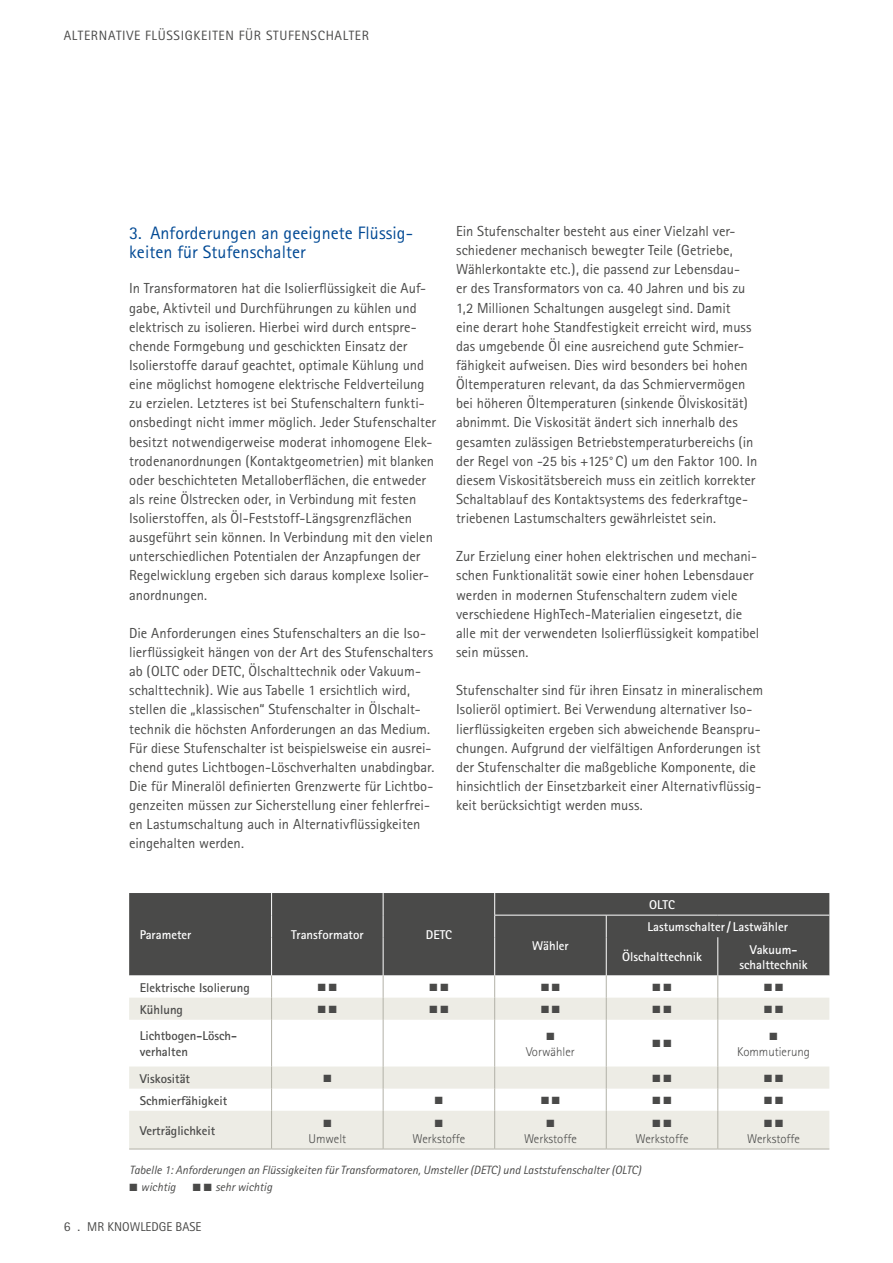
<style>
.page{position:relative;width:893px;height:1263px;background:#fff}
.page>*{position:absolute;margin:0;border:0;box-sizing:border-box;transform-origin:0 0}
.t1{font:18px/19px "Rotis Sans Serif";letter-spacing:.005em;color:#004994}
.t2{font:14.55px/19.2px "Rotis Sans Serif";color:#4a4a49}
.t3{font:13.5px "Rotis Sans Serif";letter-spacing:.05em;color:#4a4a49}
.t4{font:700 12.75px/15.8px "Rotis Sans Serif";color:#fff;text-align:center}
.t5{font:700 12.75px/15.8px "Rotis Sans Serif";color:#4a4a49}
.t6{font:300 12.75px "Rotis Sans Serif";color:#4a4a49}
.t7{font:12.75px "Rotis Sans Serif";color:#4a4a49}
.t8{font:italic 12px "Rotis Sans Serif";color:#4a4a49}
.t9{font:10.5px "Zapf Dingbats ITC";color:#4a4a49}
.s1{font-size:13.5px}
</style>
<div class="page">
<div style="left:129px;top:893px;width:700px;height:82px;background:#4a4a49"></div>
<svg style="left:129px;top:975px;width:700px;height:23px"></svg>
<svg style="left:129px;top:998px;width:700px;height:151px;fill:#edece5"></svg>
<hr style="left:494px;top:915px;width:112px;height:1px;background:#fff">
<hr style="left:606px;top:915px;width:112px;height:1px;background:#fff">
<hr style="left:718px;top:915px;width:111px;height:1px;background:#fff">
<svg style="left:271px;top:893px;width:1px;height:44px"></svg>
<svg style="left:383px;top:893px;width:1px;height:44px"></svg>
<hr style="left:271px;top:937px;width:1px;height:38px;background:#fff">
<hr style="left:383px;top:937px;width:1px;height:38px;background:#fff">
<svg style="left:494px;top:893px;width:1px;height:44px"></svg>
<hr style="left:494px;top:937px;width:1px;height:38px;background:#fff">
<svg style="left:606px;top:915px;width:1px;height:22px"></svg>
<hr style="left:606px;top:937px;width:1px;height:38px;background:#fff">
<hr style="left:717px;top:937px;width:1px;height:38px;background:#fff">
<svg style="left:271px;top:975px;width:1px;height:45px"></svg>
<svg style="left:383px;top:975px;width:1px;height:45px"></svg>
<svg style="left:494px;top:975px;width:1px;height:45px"></svg>
<svg style="left:606px;top:975px;width:1px;height:45px"></svg>
<svg style="left:718px;top:975px;width:1px;height:45px"></svg>
<hr style="left:271px;top:1020px;width:1px;height:46px;background:#b2b1a7">
<hr style="left:383px;top:1020px;width:1px;height:46px;background:#b2b1a7">
<hr style="left:494px;top:1020px;width:1px;height:46px;background:#b2b1a7">
<hr style="left:606px;top:1020px;width:1px;height:46px;background:#b2b1a7">
<hr style="left:718px;top:1020px;width:1px;height:46px;background:#b2b1a7">
<svg style="left:271px;top:1066px;width:1px;height:45px"></svg>
<svg style="left:383px;top:1066px;width:1px;height:45px"></svg>
<svg style="left:494px;top:1066px;width:1px;height:45px"></svg>
<svg style="left:606px;top:1066px;width:1px;height:45px"></svg>
<svg style="left:718px;top:1066px;width:1px;height:45px"></svg>
<hr style="left:271px;top:1111px;width:1px;height:38px;background:#b2b1a7">
<hr style="left:383px;top:1111px;width:1px;height:38px;background:#b2b1a7">
<hr style="left:494px;top:1111px;width:1px;height:38px;background:#b2b1a7">
<hr style="left:606px;top:1111px;width:1px;height:38px;background:#b2b1a7">
<hr style="left:718px;top:1111px;width:1px;height:38px;background:#b2b1a7">
<hr style="left:129px;top:1149px;width:143px;height:1px;background:#b2b1a7">
<hr style="left:272px;top:1149px;width:111px;height:1px;background:#b2b1a7">
<hr style="left:383px;top:1149px;width:112px;height:1px;background:#b2b1a7">
<hr style="left:495px;top:1149px;width:111px;height:1px;background:#b2b1a7">
<hr style="left:606px;top:1149px;width:112px;height:1px;background:#b2b1a7">
<hr style="left:718px;top:1149px;width:111px;height:1px;background:#b2b1a7">
<svg style="left:318px;top:983px;width:18px;height:7px"></svg>
<svg style="left:430px;top:983px;width:18px;height:7px"></svg>
<svg style="left:541px;top:983px;width:19px;height:7px"></svg>
<svg style="left:653px;top:983px;width:18px;height:7px"></svg>
<svg style="left:764px;top:983px;width:19px;height:7px"></svg>
<svg style="left:318px;top:1005px;width:18px;height:8px"></svg>
<svg style="left:430px;top:1005px;width:18px;height:8px"></svg>
<svg style="left:541px;top:1005px;width:19px;height:8px"></svg>
<svg style="left:653px;top:1005px;width:18px;height:8px"></svg>
<svg style="left:764px;top:1005px;width:19px;height:8px"></svg>
<svg style="left:653px;top:1040px;width:18px;height:7px"></svg>
<svg style="left:653px;top:1074px;width:18px;height:7px"></svg>
<svg style="left:764px;top:1074px;width:19px;height:7px"></svg>
<svg style="left:541px;top:1096px;width:19px;height:8px"></svg>
<svg style="left:653px;top:1096px;width:18px;height:8px"></svg>
<svg style="left:764px;top:1096px;width:19px;height:8px"></svg>
<svg style="left:653px;top:1119px;width:18px;height:8px"></svg>
<svg style="left:764px;top:1119px;width:19px;height:8px"></svg>
<p class="t3" style="left:64px;top:28px;width:307px">ALTERNATIVE FLÜSSIGKEITEN FÜR STUFENSCHALTER</p>
<p class="t1" style="left:129px;top:223px;width:284px">3. Anforderungen an geeignete Flüssig&shy;keiten für Stufenschalter</p>
<p class="t2" style="left:129px;top:279px;width:308px">In Transformatoren hat die Isolierflüssigkeit die Auf&shy;gabe, Aktivteil und Durchführungen zu kühlen und elektrisch zu isolieren. Hierbei wird durch entspre&shy;chende Formgebung und geschickten Einsatz der Isolierstoffe darauf geachtet, optimale Kühlung und eine möglichst homogene elektrische Feldverteilung zu erzielen. Letzteres ist bei Stufenschaltern funkti&shy;onsbedingt nicht immer möglich. Jeder Stufenschalter besitzt notwendigerweise moderat inhomogene Elek&shy;trodenanordnungen (Kontaktgeometrien) mit blanken oder beschichteten Metalloberflächen, die entweder als reine Ölstrecken oder, in Verbindung mit festen Isolierstoffen, als Öl-Feststoff-Längsgrenzflächen ausgeführt sein können. In Verbindung mit den vielen unterschiedlichen Potentialen der Anzapfungen der Regelwicklung ergeben sich daraus komplexe Isolier&shy;anordnungen.</p>
<p class="t2" style="left:129px;top:623px;width:307px">Die Anforderungen eines Stufenschalters an die Iso&shy;lierflüssigkeit hängen von der Art des Stufenschalters ab (OLTC oder DETC, Ölschalttechnik oder Vakuum&shy;schalttechnik). Wie aus Tabelle 1 ersichtlich wird, stellen die „klassischen“ Stufenschalter in Ölschalt&shy;technik die höchsten Anforderungen an das Medium.<br>Für diese Stufenschalter ist beispielsweise ein ausrei&shy;chend gutes Lichtbogen-Löschverhalten unabdingbar.<br>Die für Mineralöl definierten Grenzwerte für Lichtbo&shy;genzeiten müssen zur Sicherstellung einer fehlerfrei&shy;en Lastumschaltung auch in Alternativflüssigkeiten eingehalten werden.</p>
<p class="t2" style="left:456px;top:221px;width:303px">Ein Stufenschalter besteht aus einer Vielzahl ver&shy;schiedener mechanisch bewegter Teile (Getriebe, Wählerkontakte etc.), die passend zur Lebensdau-<br>er des Transformators von ca. 40 Jahren und bis zu 1,2 Millionen Schaltungen ausgelegt sind. Damit eine derart hohe Standfestigkeit erreicht wird, muss das umgebende Öl eine ausreichend gute Schmier&shy;fähigkeit aufweisen. Dies wird besonders bei hohen Öltemperaturen relevant, da das Schmiervermögen bei höheren Öltemperaturen (sinkende Ölviskosität) abnimmt. Die Viskosität ändert sich innerhalb des gesamten zulässigen Betriebstemperaturbereichs (in der Regel von -25 bis +125°C) um den Faktor 100. In diesem Viskositätsbereich muss ein zeitlich korrekter Schaltablauf des Kontaktsystems des federkraftge&shy;triebenen Lastumschalters gewährleistet sein.</p>
<p class="t2" style="left:456px;top:547px;width:305px">Zur Erzielung einer hohen elektrischen und mechani&shy;schen Funktionalität sowie einer hohen Lebensdauer werden in modernen Stufenschaltern zudem viele verschiedene HighTech-Materialien eingesetzt, die alle mit der verwendeten Isolierflüssigkeit kompatibel sein müssen.</p>
<p class="t2" style="left:456px;top:681px;width:309px">Stufenschalter sind für ihren Einsatz in mineralischem Isolieröl optimiert. Bei Verwendung alternativer Iso&shy;lierflüssigkeiten ergeben sich abweichende Beanspru&shy;chungen. Aufgrund der vielfältigen Anforderungen ist der Stufenschalter die maßgebliche Komponente, die hinsichtlich der Einsetzbarkeit einer Alternativflüssig&shy;keit berücksichtigt werden muss.</p>
<p class="t4" style="left:649px;top:897px;width:27px">OLTC</p>
<p class="t4" style="left:140px;top:927px;width:53px">Parameter</p>
<p class="t4" style="left:291px;top:927px;width:74px">Transformator</p>
<p class="t4" style="left:426px;top:927px;width:28px">DETC</p>
<p class="t4" style="left:532px;top:938px;width:38px">Wähler</p>
<p class="t5" style="left:140px;top:979px;width:111px">Elektrische Isolierung</p>
<p class="t5" style="left:140px;top:1001px;width:45px">Kühlung</p>
<p class="t5" style="left:140px;top:1028px;width:99px">Lichtbogen-Lösch&shy;verhalten</p>
<p class="t9" style="left:546px;top:1031px;width:9px">■</p>
<p class="t6" style="left:526px;top:1044px;width:50px">Vorwähler</p>
<p class="t4" style="left:648px;top:919px;width:142px">Lastumschalter/ Lastwähler</p>
<p class="t4" style="left:622px;top:949px;width:81px">Ölschalttechnik</p>
<p class="t4" style="left:739px;top:941px;width:70px">Vakuum&shy;schalttechnik</p>
<p class="t9" style="left:770px;top:1031px;width:9px">■</p>
<p class="t6" style="left:737px;top:1044px;width:74px">Kommutierung</p>
<p class="t5" style="left:140px;top:1070px;width:52px">Viskosität</p>
<p class="t9" style="left:323px;top:1073px;width:9px">■</p>
<p class="t5" style="left:140px;top:1092px;width:89px">Schmierfähigkeit</p>
<p class="t9" style="left:435px;top:1095px;width:9px">■</p>
<p class="t5" style="left:140px;top:1122px;width:77px">Verträglichkeit</p>
<p class="t9" style="left:546px;top:1118px;width:9px">■</p>
<p class="t6" style="left:524px;top:1131px;width:54px">Werkstoffe</p>
<p class="t6" style="left:636px;top:1131px;width:54px">Werkstoffe</p>
<p class="t6" style="left:747px;top:1131px;width:54px">Werkstoffe</p>
<p class="t8" style="left:129px;top:1163px;width:513px">Tabelle 1: Anforderungen an Flüssigkeiten für Transformatoren, Umsteller (DETC) und Laststufenschalter (OLTC)</p>
<p class="t8" style="left:129px;top:1180px;width:48px">■ wichtig</p>
<p class="t8" style="left:193px;top:1180px;width:81px">■ ■ sehr wichtig</p>
<p class="t9" style="left:323px;top:1118px;width:9px">■</p>
<p class="t6" style="left:308px;top:1131px;width:39px">Umwelt</p>
<p class="t9" style="left:435px;top:1118px;width:9px">■</p>
<p class="t6" style="left:412px;top:1131px;width:54px">Werkstoffe</p>
<p class="t7" style="left:64px;top:1219px;width:139px"><span class="s1">6 .</span> MR KNOWLEDGE BASE</p>
</div>
